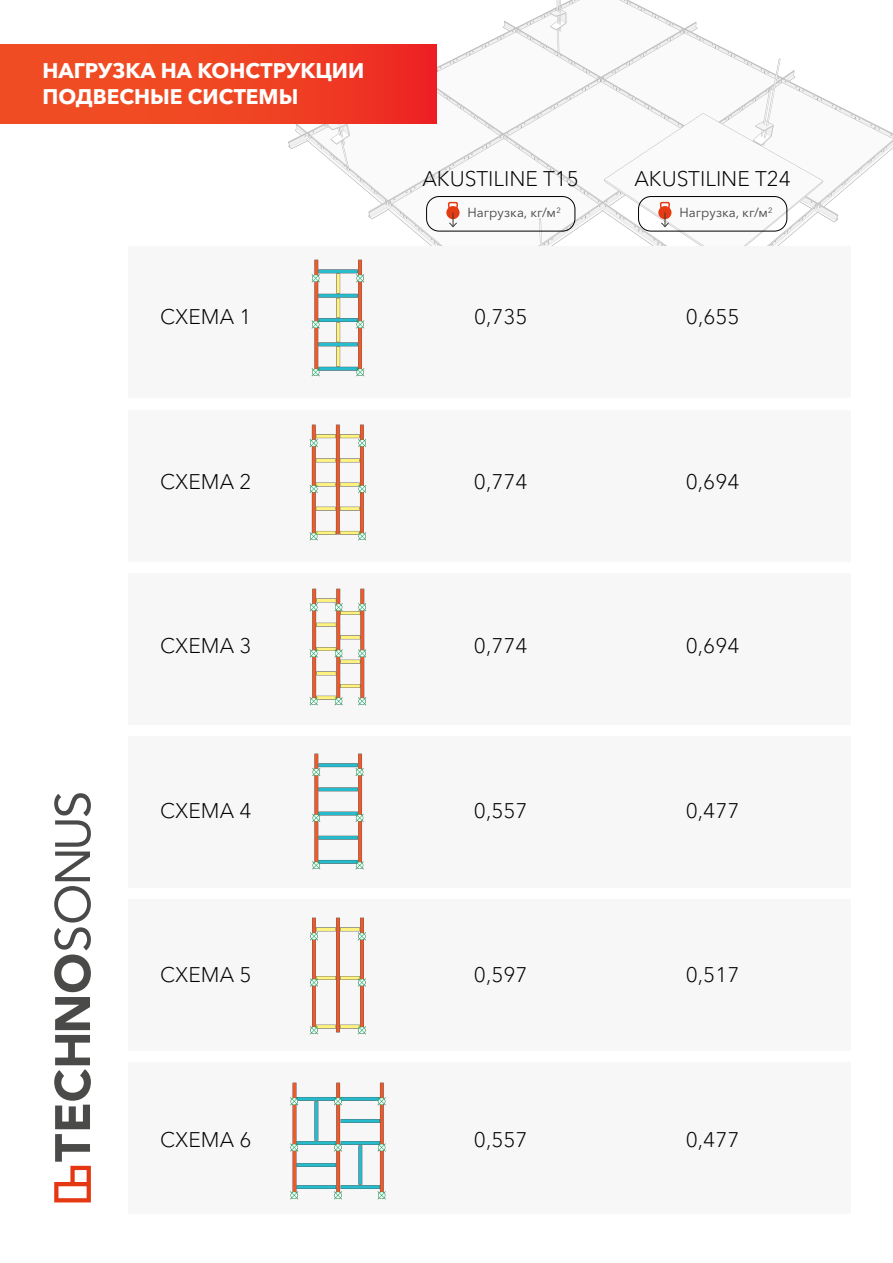
<style>
.page{position:relative;width:893px;height:1263px;background:#fff}
.page>*{position:absolute;margin:0;border:0;box-sizing:border-box;transform-origin:0 0}
.t1{font:300 21px "Avenir Next Cyr";color:#000}
.t2{font:700 21px/25.2px "Avenir Next Cyr";color:#fff}
.t3{font:13.05px "Avenir Next Cyr";letter-spacing:.005em;color:#424242}
</style>
<div class="page">
<img style="left:108px;top:0;width:785px;height:246px">
<div style="left:128px;top:410px;width:722px;height:151px;background:#f7f7f7"></div>
<div style="left:128px;top:247px;width:722px;height:151px;background:#f7f7f7"></div>
<div style="left:128px;top:573px;width:722px;height:151px;background:#f7f7f7"></div>
<div style="left:128px;top:736px;width:722px;height:151px;background:#f7f7f7"></div>
<div style="left:128px;top:899px;width:722px;height:151px;background:#f7f7f7"></div>
<div style="left:128px;top:1062px;width:722px;height:151px;background:#f7f7f7"></div>
<img style="left:311px;top:259px;width:54px;height:118px">
<img style="left:309px;top:424px;width:58px;height:117px">
<img style="left:309px;top:588px;width:58px;height:118px">
<img style="left:312px;top:753px;width:52px;height:117px">
<img style="left:310px;top:917px;width:56px;height:118px">
<img style="left:290px;top:1082px;width:96px;height:118px">
<div style="left:638px;top:196px;width:149px;height:35px;border:1px solid #000;border-radius:13px"></div>
<svg style="left:659px;top:201px;width:12px;height:26px"></svg>
<div style="left:426px;top:196px;width:149px;height:35px;border:1px solid #000;border-radius:13px"></div>
<svg style="left:447px;top:201px;width:12px;height:26px"></svg>
<svg style="left:54px;top:793px;width:37px;height:409px"></svg>
<div style="left:0;top:45px;width:436px;height:79px;background:linear-gradient(to right,#f15623,#ee2c24)"></div>
<p class="t2" style="left:43px;top:58px;width:323px">НАГРУЗКА НА КОНСТРУКЦИИ<br>ПОДВЕСНЫЕ СИСТЕМЫ</p>
<p class="t1" style="left:422px;top:166px;width:158px">AKUSTILINE Т15</p>
<p class="t1" style="left:634px;top:166px;width:158px">AKUSTILINE Т24</p>
<p class="t3" style="left:467px;top:205px;width:95px">Нагрузка, кг/м<sup>2</sup></p>
<p class="t3" style="left:679px;top:205px;width:95px">Нагрузка, кг/м<sup>2</sup></p>
<p class="t1" style="left:160px;top:304px;width:93px">СХЕМА 1</p>
<p class="t1" style="left:474px;top:304px;width:55px">0,735</p>
<p class="t1" style="left:686px;top:304px;width:55px">0,655</p>
<p class="t1" style="left:160px;top:469px;width:93px">СХЕМА 2</p>
<p class="t1" style="left:474px;top:469px;width:55px">0,774</p>
<p class="t1" style="left:686px;top:469px;width:55px">0,694</p>
<p class="t1" style="left:160px;top:633px;width:93px">СХЕМА 3</p>
<p class="t1" style="left:474px;top:633px;width:55px">0,774</p>
<p class="t1" style="left:686px;top:633px;width:55px">0,694</p>
<p class="t1" style="left:160px;top:798px;width:93px">СХЕМА 4</p>
<p class="t1" style="left:474px;top:798px;width:55px">0,557</p>
<p class="t1" style="left:686px;top:798px;width:55px">0,477</p>
<p class="t1" style="left:160px;top:963px;width:93px">СХЕМА 5</p>
<p class="t1" style="left:474px;top:963px;width:55px">0,597</p>
<p class="t1" style="left:686px;top:963px;width:55px">0,517</p>
<p class="t1" style="left:160px;top:1127px;width:93px">СХЕМА 6</p>
<p class="t1" style="left:474px;top:1127px;width:55px">0,557</p>
<p class="t1" style="left:686px;top:1127px;width:55px">0,477</p>
</div>
